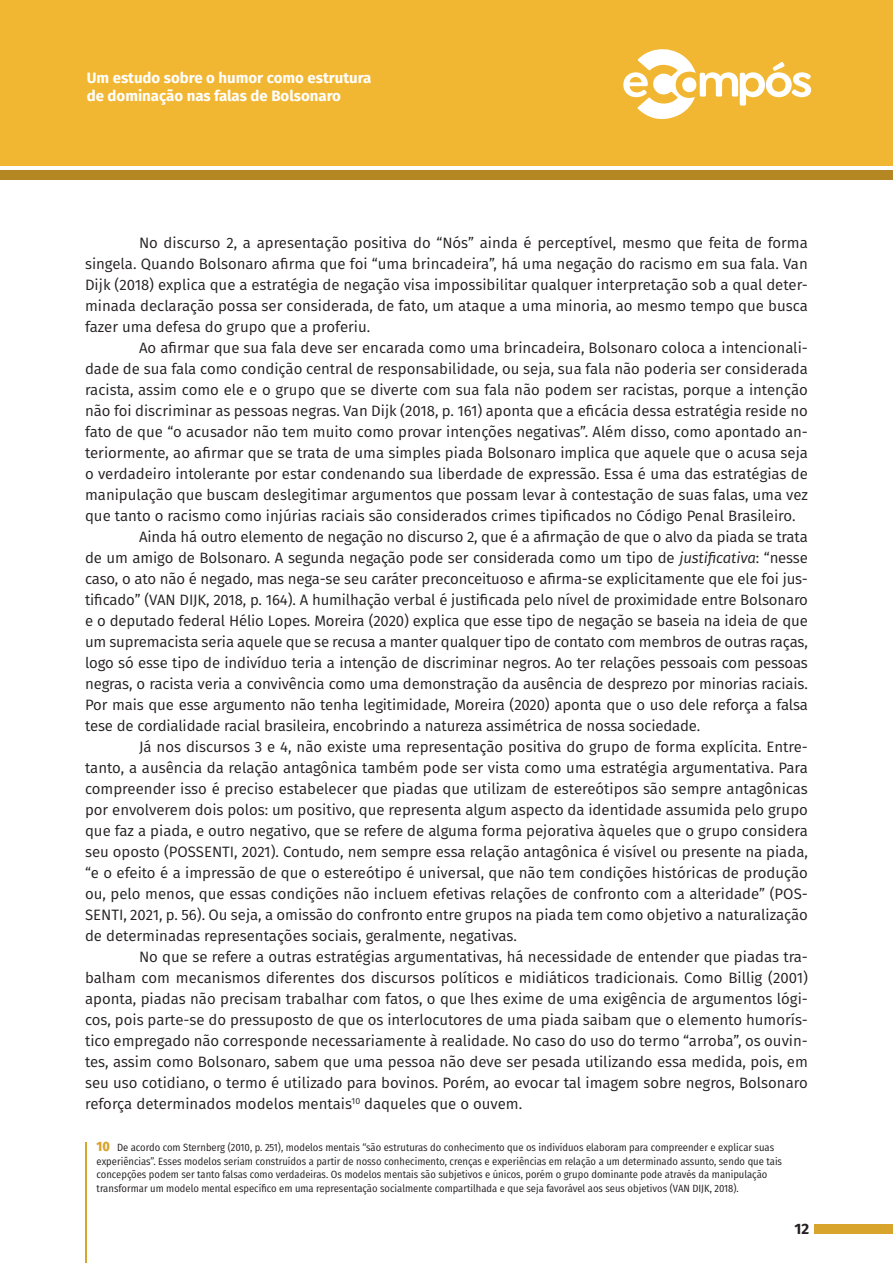
<style>
.page{position:relative;width:893px;height:1263px;background:#fff}
.page>*{position:absolute;margin:0;border:0;box-sizing:border-box;transform-origin:0 0}
.Texto{font:15px/21px "Fira Sans";color:#231f20;text-align:justify}
.t1{font:700 15px/18px "Fira Sans";color:#fff}
.t2{font:700 15px "Fira Sans";color:#231f20}
.Rodapé{font:10.5px/13.5px "Fira Sans Condensed";color:#231f20}
.s1{font-style:italic}
.s2{font-weight:800;font-size:13.5px;color:#d9a42c}
</style>
<div class="page">
<div style="left:0;top:0;width:893px;height:166px;background:#f2b732"></div>
<div style="left:0;top:170px;width:893px;height:10px;background:#b48723"></div>
<div style="left:814px;top:1224px;width:79px;height:9px;background:#d9a42c"></div>
<svg style="left:623px;top:49px;width:188px;height:70px"></svg>
<hr style="left:85px;top:1142px;width:1px;height:121px;background:#d9a42c">
<p class="t1" style="left:87px;top:68px;width:286px">Um estudo sobre o humor como estrutura de dominação nas falas de Bolsonaro</p>
<p class="Texto" style="left:85px;top:232px;width:724px;text-indent:54px">No discurso 2, a apresentação positiva do “Nós” ainda é perceptível, mesmo que feita de forma singela. Quando Bolsonaro afirma que foi “uma brincadeira”, há uma negação do racismo em sua fala. Van Dijk (2018) explica que a estratégia de negação visa impossibilitar qualquer interpretação sob a qual deter&shy;minada declaração possa ser considerada, de fato, um ataque a uma minoria, ao mesmo tempo que busca fazer uma defesa do grupo que a proferiu.</p>
<p class="Texto" style="left:85px;top:337px;width:724px;text-indent:54px">Ao afirmar que sua fala deve ser encarada como uma brincadeira, Bolsonaro coloca a intencionali&shy;dade de sua fala como condição central de responsabilidade, ou seja, sua fala não poderia ser considerada racista, assim como ele e o grupo que se diverte com sua fala não podem ser racistas, porque a intenção não foi discriminar as pessoas negras. Van Dijk (2018, p. 161) aponta que a eficácia dessa estratégia reside no fato de que “o acusador não tem muito como provar intenções negativas”. Além disso, como apontado an&shy;teriormente, ao afirmar que se trata de uma simples piada Bolsonaro implica que aquele que o acusa seja o verdadeiro intolerante por estar condenando sua liberdade de expressão. Essa é uma das estratégias de manipulação que buscam deslegitimar argumentos que possam levar à contestação de suas falas, uma vez que tanto o racismo como injúrias raciais são considerados crimes tipificados no Código Penal Brasileiro.</p>
<p class="Texto" style="left:85px;top:526px;width:724px;text-indent:54px">Ainda há outro elemento de negação no discurso 2, que é a afirmação de que o alvo da piada se trata de um amigo de Bolsonaro. A segunda negação pode ser considerada como um tipo de <span class="s1">justificativa</span>: “nesse caso, o ato não é negado, mas nega-se seu caráter preconceituoso e afirma-se explicitamente que ele foi jus&shy;tificado” (VAN DIJK, 2018, p. 164). A humilhação verbal é justificada pelo nível de proximidade entre Bolsonaro e o deputado federal Hélio Lopes. Moreira (2020) explica que esse tipo de negação se baseia na ideia de que um supremacista seria aquele que se recusa a manter qualquer tipo de contato com membros de outras raças, logo só esse tipo de indivíduo teria a intenção de discriminar negros. Ao ter relações pessoais com pessoas negras, o racista veria a convivência como uma demonstração da ausência de desprezo por minorias raciais.<br>Por mais que esse argumento não tenha legitimidade, Moreira (2020) aponta que o uso dele reforça a falsa tese de cordialidade racial brasileira, encobrindo a natureza assimétrica de nossa sociedade.</p>
<p class="Texto" style="left:85px;top:736px;width:724px;text-indent:54px">Já nos discursos 3 e 4, não existe uma representação positiva do grupo de forma explícita. Entre&shy;tanto, a ausência da relação antagônica também pode ser vista como uma estratégia argumentativa. Para compreender isso é preciso estabelecer que piadas que utilizam de estereótipos são sempre antagônicas por envolverem dois polos: um positivo, que representa algum aspecto da identidade assumida pelo grupo que faz a piada, e outro negativo, que se refere de alguma forma pejorativa àqueles que o grupo considera seu oposto (POSSENTI, 2021). Contudo, nem sempre essa relação antagônica é visível ou presente na piada, “e o efeito é a impressão de que o estereótipo é universal, que não tem condições históricas de produção ou, pelo menos, que essas condições não incluem efetivas relações de confronto com a alteridade” (POS-SENTI, 2021, p. 56). Ou seja, a omissão do confronto entre grupos na piada tem como objetivo a naturalização de determinadas representações sociais, geralmente, negativas.</p>
<p class="Texto" style="left:85px;top:946px;width:724px;text-indent:54px">No que se refere a outras estratégias argumentativas, há necessidade de entender que piadas tra&shy;balham com mecanismos diferentes dos discursos políticos e midiáticos tradicionais. Como Billig (2001) aponta, piadas não precisam trabalhar com fatos, o que lhes exime de uma exigência de argumentos lógi&shy;cos, pois parte-se do pressuposto de que os interlocutores de uma piada saibam que o elemento humorís&shy;tico empregado não corresponde necessariamente à realidade. No caso do uso do termo “arroba”, os ouvin&shy;tes, assim como Bolsonaro, sabem que uma pessoa não deve ser pesada utilizando essa medida, pois, em seu uso cotidiano, o termo é utilizado para bovinos. Porém, ao evocar tal imagem sobre negros, Bolsonaro reforça determinados modelos mentais<sup>10</sup> daqueles que o ouvem.</p>
<p class="Rodapé" style="left:97px;top:1141px;width:687px"><span class="s2">10</span> De acordo com Sternberg (2010, p. 251), modelos mentais “são estruturas do conhecimento que os indivíduos elaboram para compreender e explicar suas experiências”. Esses modelos seriam construídos a partir de nosso conhecimento, crenças e experiências em relação a um determinado assunto, sendo que tais concepções podem ser tanto falsas como verdadeiras. Os modelos mentais são subjetivos e únicos, porém o grupo dominante pode através da manipulação transformar um modelo mental específico em uma representação socialmente compartilhada e que seja favorável aos seus objetivos (VAN DIJK, 2018).</p>
<p class="t2" style="left:794px;top:1216px;width:16px">12</p>
</div>
